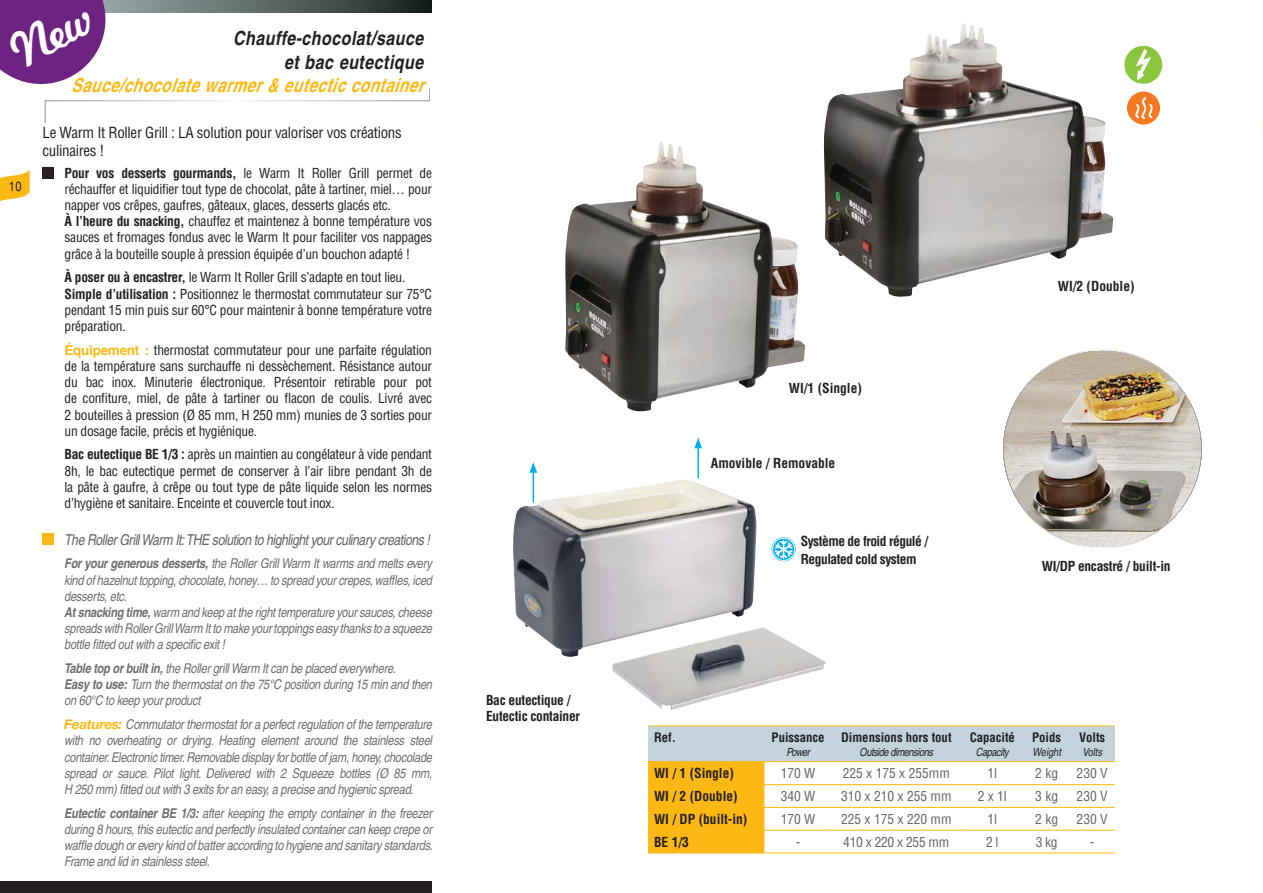
<style>
.page{position:relative;width:1263px;height:893px;background:#fff}
.page>*{position:absolute;margin:0;border:0;box-sizing:border-box;transform-origin:0 0}
.t1{font:italic 700 condensed 19.5px "Helvetica";letter-spacing:.025em;color:#fdb813;scale:.96 1}
.t2{font:italic 700 condensed 19.5px/23.4px "Helvetica";color:#231f20;text-align:right}
.t3{font:condensed 15px/18px "Helvetica";letter-spacing:-.02em;color:#231f20}
.t4{font:italic condensed 15px "Helvetica";letter-spacing:-.03em;color:#636466}
.t5{font:condensed 13.5px/16.2px "Helvetica";letter-spacing:-.02em;color:#231f20}
.t6{font:italic condensed 13.5px/16.2px "Helvetica";letter-spacing:-.02em;color:#6d6e70}
.t7{font:700 condensed 13.5px/16.2px "Helvetica";letter-spacing:-.02em;color:#231f20}
.t8{font:condensed 13.5px "Helvetica";color:#636466}
.t9{font:700 condensed 13.5px "Helvetica";color:#231f20}
.t10{font:condensed 13.5px "Helvetica";letter-spacing:-.02em;color:#636466}
.t11{font:condensed 13.5px "Helvetica";color:#231f20}
.t12{font:700 condensed 12.75px "Helvetica";color:#231f20}
.t13{font:italic condensed 11.25px "Helvetica";letter-spacing:-.04em;color:#231f20}
.s1{font-weight:700}
.s2{font-weight:700;font-stretch:normal;color:#fdb813}
.s3{font-family:"Helvetica Neue";font-weight:700;font-stretch:normal;color:#fdb813}
</style>
<div class="page">
<div style="left:0;top:882px;width:432px;height:11px;background:#231f20"></div>
<svg style="left:1124px;top:46px;width:38px;height:38px"></svg>
<svg style="left:1127px;top:92px;width:33px;height:33px"></svg>
<img style="left:823px;top:23px;width:290px;height:274px">
<img style="left:565px;top:142px;width:240px;height:269px">
<div style="left:43px;top:167px;width:11px;height:11px;background:#231f20"></div>
<div style="left:43px;top:533px;width:11px;height:12px;background:#fdb813"></div>
<img style="left:1003px;top:350px;width:199px;height:198px">
<svg style="left:1262px;top:117px;width:1px;height:17px"></svg>
<img style="left:513px;top:479px;width:313px;height:231px">
<hr style="left:697px;top:446px;width:2px;height:32px;background:#00aeef">
<svg style="left:694px;top:438px;width:8px;height:10px"></svg>
<hr style="left:533px;top:470px;width:1px;height:33px;background:#00aeef">
<svg style="left:529px;top:462px;width:8px;height:11px"></svg>
<svg style="left:771px;top:537px;width:25px;height:24px"></svg>
<svg style="left:648px;top:726px;width:467px;height:127px"></svg>
<hr style="left:648px;top:725px;width:467px;height:1px;background:#fdb813">
<hr style="left:648px;top:761px;width:467px;height:1px;background:#fdb813">
<hr style="left:648px;top:784px;width:467px;height:1px;background:#fdb813">
<hr style="left:648px;top:807px;width:467px;height:1px;background:#fdb813">
<hr style="left:648px;top:830px;width:116px;height:1px;background:#fdb813">
<hr style="left:648px;top:853px;width:116px;height:1px;background:#fdb813">
<hr style="left:764px;top:830px;width:68px;height:1px;background:#fdb813">
<hr style="left:764px;top:853px;width:68px;height:1px;background:#fdb813">
<hr style="left:832px;top:830px;width:129px;height:1px;background:#fdb813">
<hr style="left:832px;top:853px;width:129px;height:1px;background:#fdb813">
<hr style="left:961px;top:830px;width:63px;height:1px;background:#fdb813">
<hr style="left:961px;top:853px;width:63px;height:1px;background:#fdb813">
<hr style="left:1024px;top:830px;width:45px;height:1px;background:#fdb813">
<hr style="left:1024px;top:853px;width:45px;height:1px;background:#fdb813">
<hr style="left:1069px;top:830px;width:46px;height:1px;background:#fdb813">
<hr style="left:1069px;top:853px;width:46px;height:1px;background:#fdb813">
<svg style="left:0;top:169px;width:31px;height:32px"></svg>
<svg style="left:0;top:0;width:430px;height:123px"></svg>
<p class="t11" style="left:9px;top:181px;width:14px">10</p>
<h1 class="t2" style="left:233px;top:29px;width:195px">Chauffe-chocolat/sauce et bac eutectique</h1>
<h1 class="t1" style="left:71px;top:78px;width:368px">Sauce/chocolate warmer &amp; eutectic container</h1>
<p class="t3" style="left:43px;top:125px;width:361px">Le Warm It Roller Grill : LA solution pour valoriser vos créations culinaires !</p>
<p class="t5" style="left:65px;top:166px;width:369px"><span class="s1">Pour vos desserts gourmands,</span> le Warm It Roller Grill permet de réchauffer et liquidifier tout type de chocolat, pâte à tartiner, miel… pour napper vos crêpes, gaufres, gâteaux, glaces, desserts glacés etc.<br><span class="s1">À l’heure du snacking,</span> chauffez et maintenez à bonne température vos sauces et fromages fondus avec le Warm It pour faciliter vos nappages grâce à la bouteille souple à pression équipée d’un bouchon adapté !</p>
<p class="t5" style="left:65px;top:270px;width:369px"><span class="s1">À poser ou à encastrer,</span> le Warm It Roller Grill s’adapte en tout lieu.<br><span class="s1">Simple d’utilisation :</span> Positionnez le thermostat commutateur sur 75°C pendant 15 min puis sur 60°C pour maintenir à bonne température votre préparation.</p>
<p class="t5" style="left:65px;top:343px;width:369px;text-align:justify"><span class="s2">Équipement :</span> thermostat commutateur pour une parfaite régulation de la température sans surchauffe ni dessèchement. Résistance autour du bac inox. Minuterie électronique. Présentoir retirable pour pot de confiture, miel, de pâte à tartiner ou flacon de coulis. Livré avec 2 bouteilles à pression (Ø 85 mm, H 250 mm) munies de 3 sorties pour un dosage facile, précis et hygiénique.</p>
<p class="t5" style="left:65px;top:448px;width:369px;text-align:justify"><span class="s1">Bac eutectique BE 1/3 :</span> après un maintien au congélateur à vide pendant 8h, le bac eutectique permet de conserver à l’air libre pendant 3h de la pâte à gaufre, à crêpe ou tout type de pâte liquide selon les normes d’hygiène et sanitaire. Enceinte et couvercle tout inox.</p>
<p class="t4" style="left:64px;top:534px;width:367px">The Roller Grill Warm It: THE solution to highlight your culinary creations !</p>
<p class="t6" style="left:64px;top:557px;width:369px"><span class="s1">For your generous desserts,</span> the Roller Grill Warm It warms and melts every kind of hazelnut topping, chocolate, honey… to spread your crepes, waffles, iced desserts, etc.<br><span class="s1">At snacking time,</span> warm and keep at the right temperature your sauces, cheese spreads with Roller Grill Warm It to make your toppings easy thanks to a squeeze bottle fitted out with a specific exit !</p>
<p class="t6" style="left:64px;top:661px;width:369px"><span class="s1">Table top or built in,</span> the Roller grill Warm It can be placed everywhere.<br><span class="s1">Easy to use:</span> Turn the thermostat on the 75°C position during 15 min and then on 60°C to keep your product</p>
<p class="t6" style="left:64px;top:718px;width:369px;text-align:justify"><span class="s3">Features:</span> Commutator thermostat for a perfect regulation of the temperature with no overheating or drying. Heating element around the stainless steel container. Electronic timer. Removable display for bottle of jam, honey, chocolade spread or sauce. Pilot light. Delivered with 2 Squeeze bottles (Ø 85 mm, H 250 mm) fitted out with 3 exits for an easy, a precise and hygienic spread.</p>
<p class="t6" style="left:64px;top:806px;width:370px;text-align:justify"><span class="s1">Eutectic container BE 1/3:</span> after keeping the empty container in the freezer during 8 hours, this eutectic and perfectly insulated container can keep crepe or waffle dough or every kind of batter according to hygiene and sanitary standards.<br>Frame and lid in stainless steel.</p>
<p class="t7" style="left:486px;top:693px;width:96px">Bac eutectique /<br>Eutectic container</p>
<p class="t9" style="left:789px;top:382px;width:75px">WI/1 (Single)</p>
<p class="t9" style="left:711px;top:458px;width:126px">Amovible / Removable</p>
<p class="t7" style="left:801px;top:533px;width:129px;line-height:18px">Système de froid régulé /<br>Regulated cold system</p>
<p class="t9" style="left:1058px;top:281px;width:78px">WI/2 (Double)</p>
<p class="t7" style="left:1042px;top:559px;width:130px">WI/DP encastré / built-in</p>
<p class="t12" style="left:654px;top:732px;width:23px">Ref.</p>
<p class="t12" style="left:771px;top:732px;width:55px">Puissance</p>
<p class="t13" style="left:786px;top:747px;width:25px">Power</p>
<p class="t12" style="left:841px;top:732px;width:112px">Dimensions hors tout</p>
<p class="t13" style="left:860px;top:747px;width:75px">Outside dimensions</p>
<p class="t12" style="left:970px;top:732px;width:47px">Capacité</p>
<p class="t13" style="left:976px;top:747px;width:34px">Capacity</p>
<p class="t12" style="left:1032px;top:732px;width:31px">Poids</p>
<p class="t13" style="left:1032px;top:747px;width:30px">Weight</p>
<p class="t12" style="left:1079px;top:732px;width:27px">Volts</p>
<p class="t13" style="left:1082px;top:747px;width:21px">Volts</p>
<p class="t9" style="left:654px;top:768px;width:81px">WI / 1 (Single)</p>
<p class="t8" style="left:781px;top:768px;width:36px">170 W</p>
<p class="t8" style="left:843px;top:768px;width:109px">225 x 175 x 255mm</p>
<p class="t8" style="left:987px;top:768px;width:11px">1l</p>
<p class="t8" style="left:1035px;top:768px;width:24px">2 kg</p>
<p class="t8" style="left:1077px;top:768px;width:33px">230 V</p>
<p class="t9" style="left:654px;top:791px;width:85px">WI / 2 (Double)</p>
<p class="t8" style="left:781px;top:791px;width:36px">340 W</p>
<p class="t8" style="left:841px;top:791px;width:112px">310 x 210 x 255 mm</p>
<p class="t8" style="left:978px;top:791px;width:31px">2 x 1l</p>
<p class="t8" style="left:1035px;top:791px;width:24px">3 kg</p>
<p class="t8" style="left:1077px;top:791px;width:33px">230 V</p>
<p class="t9" style="left:654px;top:814px;width:95px">WI / DP (built-in)</p>
<p class="t8" style="left:781px;top:814px;width:36px">170 W</p>
<p class="t8" style="left:841px;top:814px;width:112px">225 x 175 x 220 mm</p>
<p class="t8" style="left:987px;top:814px;width:11px">1l</p>
<p class="t8" style="left:1035px;top:814px;width:24px">2 kg</p>
<p class="t8" style="left:1077px;top:814px;width:33px">230 V</p>
<p class="t7" style="left:654px;top:835px;width:36px">BE 1/3</p>
<p class="t8" style="left:796px;top:837px;width:6px">-</p>
<p class="t10" style="left:843px;top:837px;width:108px">410 x 220 x 255 mm</p>
<p class="t8" style="left:986px;top:837px;width:14px">2 l</p>
<p class="t8" style="left:1036px;top:837px;width:24px">3 kg</p>
<p class="t8" style="left:1090px;top:837px;width:6px">-</p>
</div>
